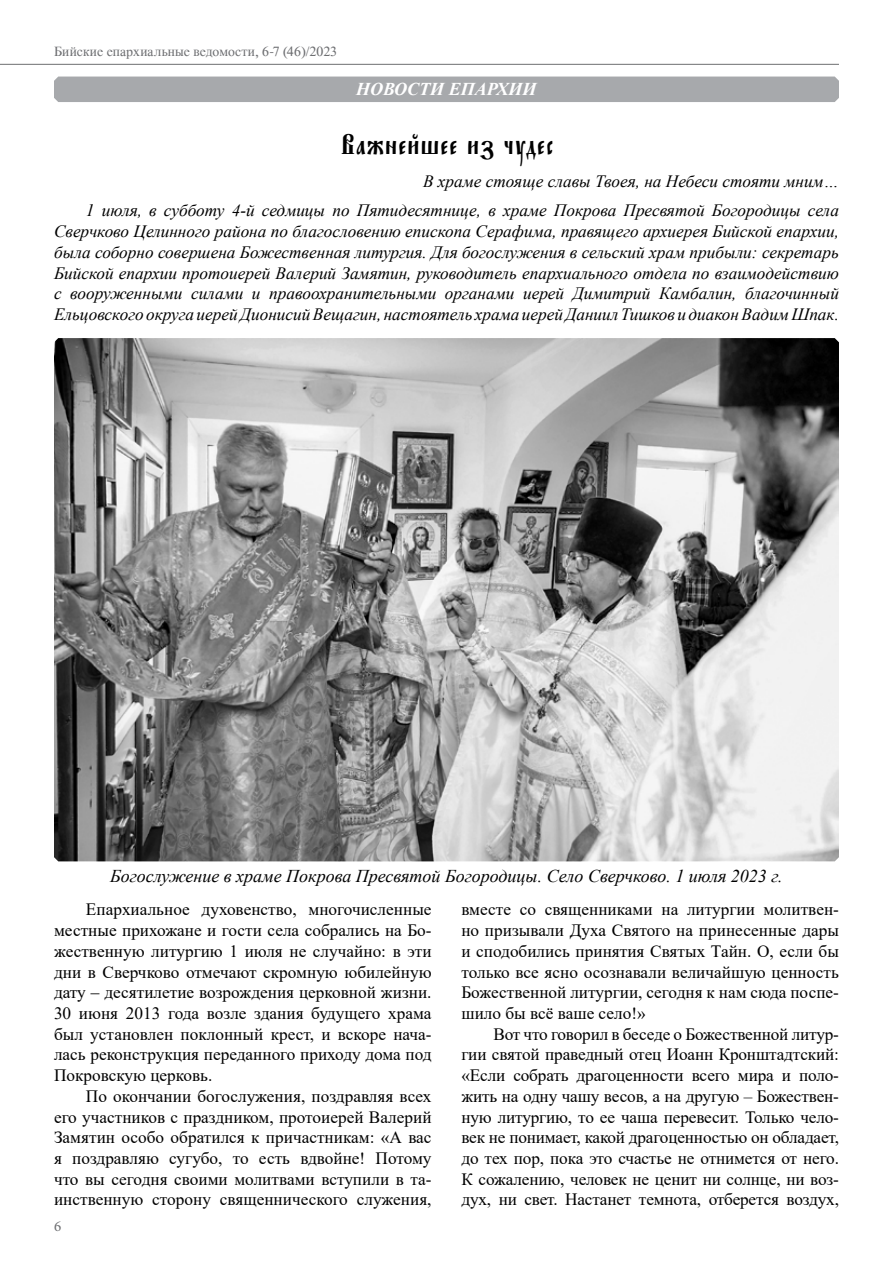
<style>
.page{position:relative;width:893px;height:1263px;background:#fff}
.page>*{position:absolute;margin:0;border:0;box-sizing:border-box;transform-origin:0 0}
.t1{font:30px "Orthodox.tt e Roos";color:#000}
.t2{font:italic 18px "Times New Roman";color:#000}
.t3{font:italic 700 18px "Times New Roman";color:#fff}
.t4{font:17.25px/20.7px "Times New Roman";color:#000;text-align:justify}
.t5{font:italic 17.25px/20.7px "Times New Roman";color:#000;text-align:right}
.t6{font:15px "Minion Pro";color:#6d6e71}
.t7{font:13.5px "Time";letter-spacing:.005em;color:#6d6e71}
</style>
<div class="page">
<hr style="left:0;top:64px;width:839px;height:1px;background:#6d6e71">
<div style="left:54px;top:77px;width:785px;height:25px;background:#a7a9ac"></div>
<img style="left:54px;top:338px;width:785px;height:523px">
<p class="t7" style="left:54px;top:44px;width:285px">Бийские епархиальные ведомости, 6-7 (46)/2023</p>
<p class="t3" style="left:356px;top:77px;width:182px">НОВОСТИ ЕПАРХИИ</p>
<h1 class="t1" style="left:340px;top:126px;width:215px">Важнейшее из чудес</h1>
<p class="t5" style="left:86px;top:166px;width:754px;line-height:29.2px">В храме стояще славы Твоея, на Небеси стояти мним…<br>1 июля, в субботу 4-й седмицы по Пятидесятнице, в храме Покрова Пресвятой Богородицы села</p>
<p class="t5" style="left:54px;top:221px;width:786px;text-align:justify">Сверчково Целинного района по благословению епископа Серафима, правящего архиерея Бийской епархии, была соборно совершена Божественная литургия. Для богослужения в сельский храм прибыли: секретарь Бийской епархии протоиерей Валерий Замятин, руководитель епархиального отдела по взаимодействию с вооруженными силами и правоохранительными органами иерей Димитрий Камбалин, благочинный Ельцовского округа иерей Дионисий Вещагин, настоятель храма иерей Даниил Тишков и диакон Вадим Шпак.</p>
<p class="t2" style="left:110px;top:864px;width:674px">Богослужение в храме Покрова Пресвятой Богородицы. Село Сверчково. 1 июля 2023 г.</p>
<p class="t4" style="left:54px;top:899px;width:379px;text-indent:32px">Епархиальное духовенство, многочисленные местные прихожане и гости села собрались на Бо&shy;жественную литургию 1 июля не случайно: в эти дни в Сверчково отмечают скромную юбилейную дату ‒ десятилетие возрождения церковной жизни.<br>30 июня 2013 года возле здания будущего храма был установлен поклонный крест, и вскоре нача&shy;лась реконструкция переданного приходу дома под Покровскую церковь.</p>
<p class="t4" style="left:54px;top:1085px;width:379px;text-indent:32px">По окончании богослужения, поздравляя всех его участников с праздником, протоиерей Валерий Замятин особо обратился к причастникам: «А вас я поздравляю сугубо, то есть вдвойне! Потому что вы сегодня своими молитвами вступили в та&shy;инственную сторону священнического служения,</p>
<p class="t6" style="left:54px;top:1216px;width:9px">6</p>
<p class="t4" style="left:461px;top:899px;width:379px">вместе со священниками на литургии молитвен&shy;но призывали Духа Святого на принесенные дары и сподобились принятия Святых Тайн. О, если бы только все ясно осознавали величайшую ценность Божественной литургии, сегодня к нам сюда поспе&shy;шило бы всё ваше село!»</p>
<p class="t4" style="left:461px;top:1023px;width:379px;text-indent:32px">Вот что говорил в беседе о Божественной литур&shy;гии святой праведный отец Иоанн Кронштадтский: «Если собрать драгоценности всего мира и поло&shy;жить на одну чашу весов, а на другую – Божествен&shy;ную литургию, то ее чаша перевесит. Только чело&shy;век не понимает, какой драгоценностью он обладает, до тех пор, пока это счастье не отнимется от него.<br>К сожалению, человек не ценит ни солнце, ни воз&shy;дух, ни свет. Настанет темнота, отберется воздух,</p>
</div>
